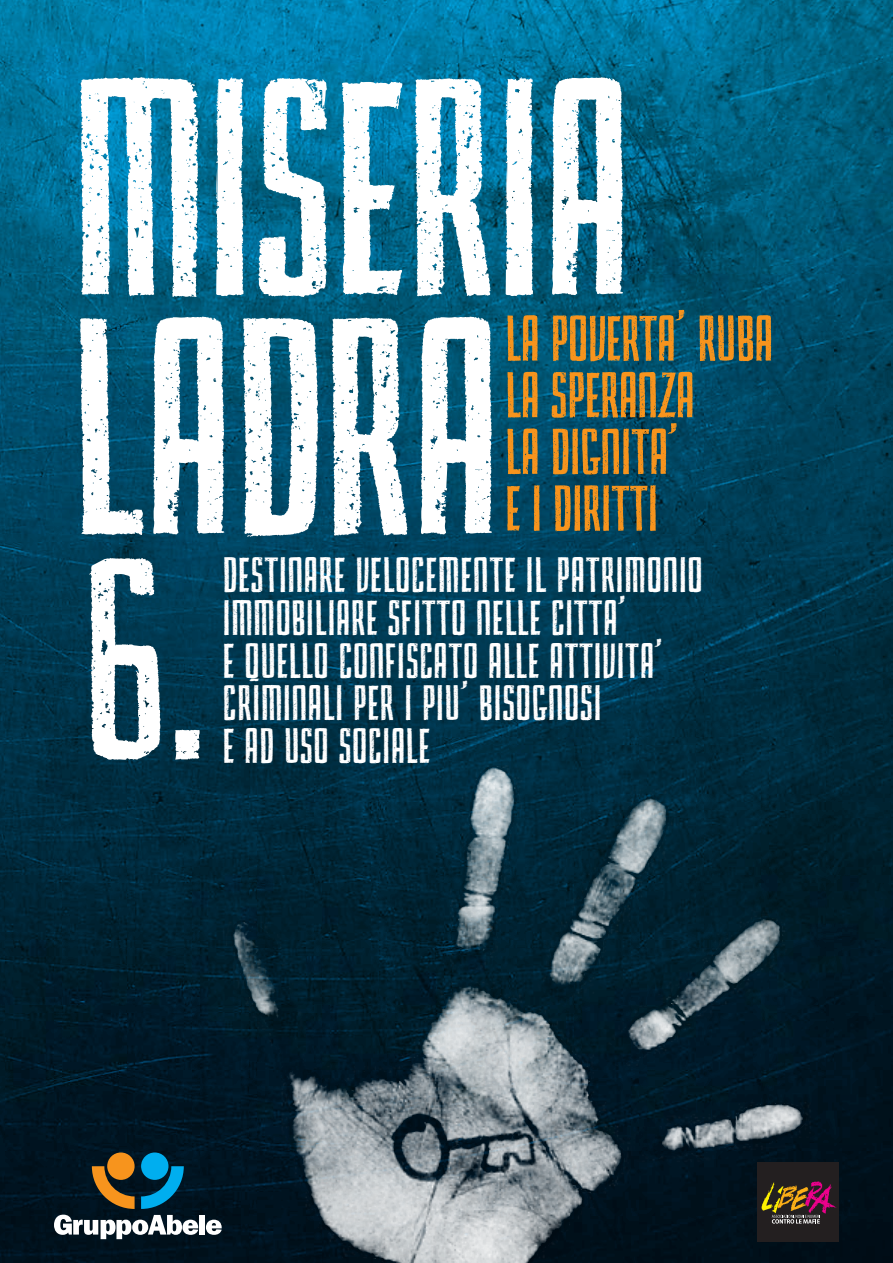
<style>
.page{position:relative;width:893px;height:1263px;background:#fff}
.page>*{position:absolute;margin:0;border:0;box-sizing:border-box;transform-origin:0 0}
.t1{font:269.7px/239.2px "Primma Handmade";letter-spacing:.01em;color:#fff}
.t2{font:245.55px "Primma Handmade";color:#fff}
.t3{font:56.7px/56.7px "Primma Handmade";letter-spacing:.015em;color:#f7941d}
.t4{font:43.5px/42.6px "Primma Handmade";letter-spacing:.035em;color:#fff}
</style>
<div class="page">
<img style="left:0;top:0;width:893px;height:1263px">
<svg style="left:54px;top:1166px;width:36px;height:73px;background:#2a3a44"></svg>
<img style="left:0;top:622px;width:16px;height:641px">
<img style="left:90px;top:622px;width:803px;height:641px">
<h1 class="t1" style="left:72px;top:67px;width:559px">MISERIA<br>LADRA</h1>
<h3 class="t3" style="left:506px;top:310px;width:268px">LA POVERTA’ RUBA<br>LA SPERANZA<br>LA DIGNITA’<br>E I DIRITTI</h3>
<p class="t4" style="left:223px;top:553px;width:481px">DESTINARE VELOCEMENTE IL PATRIMONIO IMMOBILIARE SFITTO NELLE CITTA’<br>E QUELLO CONFISCATO ALLE ATTIVITA’ CRIMINALI PER I PIU’ BISOGNOSI</p>
<h2 class="t2" style="left:82px;top:534px;width:128px">6.</h2>
<p class="t4" style="left:223px;top:724px;width:208px">E AD USO SOCIALE</p>
</div>
